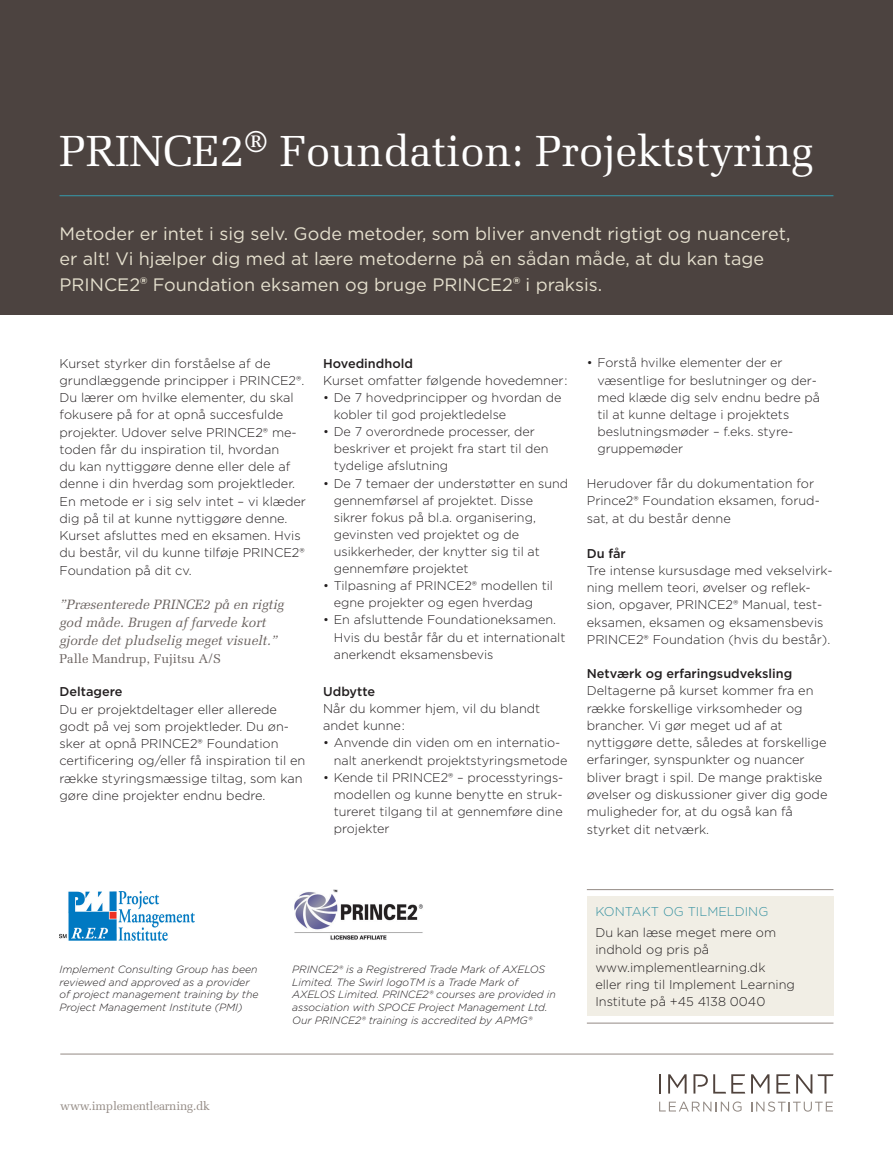
<style>
.page{position:relative;width:893px;height:1170px;background:#fff}
.page>*{position:absolute;margin:0;border:0;box-sizing:border-box;transform-origin:0 0}
.Titel_lys{font:43.5px "Melior LT Std";color:#fff}
.Undertitel{font:18px/25.5px "Gotham";color:#e5e0ce}
.Citat{font:italic 13.5px/18px "Melior LT Std";color:#68605d}
.Brødtekst{font:300 12.75px/17.2px "Gotham";color:#231f20}
.Overskrift_i_brødtek{font:500 12.75px "Gotham";color:#231f20}
.Citat_reference{font:12.75px "Melior LT Std";color:#68605d}
.Blå_fremhævning{font:300 12.75px "Gotham";color:#3792a1}
.t1{font:300 12.6px/17.1px "Gotham";color:#231f20}
.t2{font:12px "Melior LT Std";letter-spacing:-.02em;color:#938a84}
.Brødtekst-2{font:italic 300 10.5px/12.8px "Gotham";color:#231f20}
.s1{font-size:46.5px}
.s2{font-weight:700;font-size:19.5px}
</style>
<div class="page">
<div style="left:0;top:0;width:893px;height:315px;background:#4c4340"></div>
<svg style="left:659px;top:1074px;width:2px;height:19px"></svg>
<svg style="left:668px;top:1074px;width:19px;height:19px"></svg>
<svg style="left:693px;top:1074px;width:52px;height:19px"></svg>
<svg style="left:751px;top:1074px;width:18px;height:19px"></svg>
<svg style="left:776px;top:1074px;width:14px;height:19px"></svg>
<svg style="left:796px;top:1074px;width:37px;height:19px"></svg>
<svg style="left:659px;top:1101px;width:83px;height:10px"></svg>
<svg style="left:751px;top:1101px;width:82px;height:10px"></svg>
<hr style="left:60px;top:195px;width:773px;height:1px;background:#3792a1">
<hr style="left:60px;top:1053px;width:773px;height:1px;background:#938a84">
<div style="left:587px;top:896px;width:246px;height:119px;background:#f1eee5"></div>
<img style="left:60px;top:891px;width:135px;height:48px">
<img style="left:294px;top:889px;width:129px;height:50px">
<hr style="left:587px;top:889px;width:246px;height:1px;background:#938a84">
<hr style="left:587px;top:1022px;width:246px;height:1px;background:#938a84">
<p class="Titel_lys" style="left:60px;top:126px;width:755px">PRINCE<span class="s1">2</span><sup>®</sup> Foundation: Projektstyring</p>
<p class="Undertitel" style="left:60px;top:220px;width:732px">Metoder er intet i sig selv. Gode metoder, som bliver anvendt rigtigt og nuanceret, er alt! Vi hjælper dig med at lære metoderne på en sådan måde, at du kan tage<br>PRINCE2<span class="s2">®</span> Foundation eksamen og bruge PRINCE2<span class="s2">®</span> i praksis.</p>
<p class="Brødtekst" style="left:60px;top:354px;width:248px">Kurset styrker din forståelse af de grundlæggende principper i PRINCE2®.<br>Du lærer om hvilke elementer, du skal fokusere på for at opnå succesfulde projekter. Udover selve PRINCE2® me&shy;toden får du inspiration til, hvordan<br>du kan nyttiggøre denne eller dele af denne i din hverdag som projektleder.<br>En metode er i sig selv intet – vi klæder dig på til at kunne nyttiggøre denne.<br>Kurset afsluttes med en eksamen. Hvis du består, vil du kunne tilføje PRINCE2® Foundation på dit cv.</p>
<p class="Citat" style="left:60px;top:595px;width:226px">”Præsenterede PRINCE2 på en rigtig god måde. Brugen af farvede kort gjorde det pludselig meget visuelt.”</p>
<p class="Citat_reference" style="left:60px;top:651px;width:163px">Palle Mandrup, Fujitsu A/S</p>
<p class="Overskrift_i_brødtek" style="left:60px;top:683px;width:65px">Deltagere</p>
<p class="Brødtekst" style="left:60px;top:700px;width:247px">Du er projektdeltager eller allerede godt på vej som projektleder. Du øn&shy;sker at opnå PRINCE2® Foundation certificering og/eller få inspiration til en række styringsmæssige tiltag, som kan gøre dine projekter endnu bedre.</p>
<p class="Overskrift_i_brødtek" style="left:323px;top:355px;width:91px">Hovedindhold</p>
<p class="Brødtekst" style="left:323px;top:371px;width:246px">Kurset omfatter følgende hovedemner :</p>
<p class="t1" style="left:334px;top:388px;width:229px;text-indent:-11px">• De 7 hovedprincipper og hvordan de kobler til god projektledelse</p>
<p class="t1" style="left:334px;top:423px;width:216px;text-indent:-11px">• De 7 overordnede processer, der beskriver et projekt fra start til den tydelige afslutning</p>
<p class="t1" style="left:334px;top:474px;width:236px;text-indent:-11px">• De 7 temaer der understøtter en sund gennemførsel af projektet. Disse sikrer fokus på bl.a. organisering, gevinsten ved projektet og de usikkerheder, der knytter sig til at gennemføre projektet</p>
<p class="t1" style="left:334px;top:576px;width:221px;text-indent:-11px">• Tilpasning af PRINCE2® modellen til egne projekter og egen hverdag</p>
<p class="t1" style="left:334px;top:611px;width:233px;text-indent:-11px">• En afsluttende Foundationeksamen.<br>Hvis du består får du et internationalt anerkendt eksamensbevis</p>
<p class="Overskrift_i_brødtek" style="left:323px;top:682px;width:54px">Udbytte</p>
<p class="Brødtekst" style="left:323px;top:699px;width:219px">Når du kommer hjem, vil du blandt andet kunne :</p>
<p class="t1" style="left:334px;top:734px;width:235px;text-indent:-11px">• Anvende din viden om en internatio&shy;nalt anerkendt projektstyringsmetode</p>
<p class="t1" style="left:334px;top:768px;width:231px;text-align:justify;text-indent:-11px">• Kende til PRINCE2® – processtyrings&shy;modellen og kunne benytte en struk&shy;tureret tilgang til at gennemføre dine projekter</p>
<p class="t1" style="left:597px;top:354px;width:224px;text-indent:-11px">• Forstå hvilke elementer der er væsentlige for beslutninger og der&shy;med klæde dig selv endnu bedre på til at kunne deltage i projektets beslutningsmøder – f.eks. styre&shy;gruppemøder</p>
<p class="Brødtekst" style="left:587px;top:474px;width:235px">Herudover får du dokumentation for<br>Prince2® Foundation eksamen, forud&shy;sat, at du består denne</p>
<p class="Overskrift_i_brødtek" style="left:587px;top:545px;width:41px">Du får</p>
<p class="Brødtekst" style="left:587px;top:561px;width:247px">Tre intense kursusdage med vekselvirk&shy;ning mellem teori, øvelser og reflek&shy;sion, opgaver, PRINCE2® Manual, test&shy;eksamen, eksamen og eksamensbevis PRINCE2® Foundation (hvis du består).</p>
<p class="Overskrift_i_brødtek" style="left:587px;top:665px;width:207px">Netværk og erfaringsudveksling</p>
<p class="Brødtekst" style="left:587px;top:682px;width:242px">Deltagerne på kurset kommer fra en række forskellige virksomheder og brancher. Vi gør meget ud af at nyttiggøre dette, således at forskellige erfaringer, synspunkter og nuancer bliver bragt i spil. De mange praktiske øvelser og diskussioner giver dig gode muligheder for, at du også kan få styrket dit netværk.</p>
<p class="Brødtekst-2" style="left:60px;top:962px;width:201px">Implement Consulting Group has been reviewed and approved as a provider of project management training by the Project Management Institute (PMI)</p>
<p class="Brødtekst-2" style="left:292px;top:962px;width:265px">PRINCE2® is a Registrered Trade Mark of AXELOS Limited. The Swirl logoTM is a Trade Mark of AXELOS Limited. PRINCE2® courses are provided in association with SPOCE Project Management Ltd.<br>Our PRINCE2® training is accredited by APMG®</p>
<p class="Blå_fremhævning" style="left:595px;top:902px;width:174px">KONTAKT OG TILMELDING</p>
<p class="Brødtekst" style="left:595px;top:923px;width:201px">Du kan læse meget mere om indhold og pris på www.implementlearning.dk eller ring til Implement Learning<br>Institute på +45 4138 0040</p>
<p class="t2" style="left:60px;top:1099px;width:151px">www.implementlearning.dk</p>
</div>
